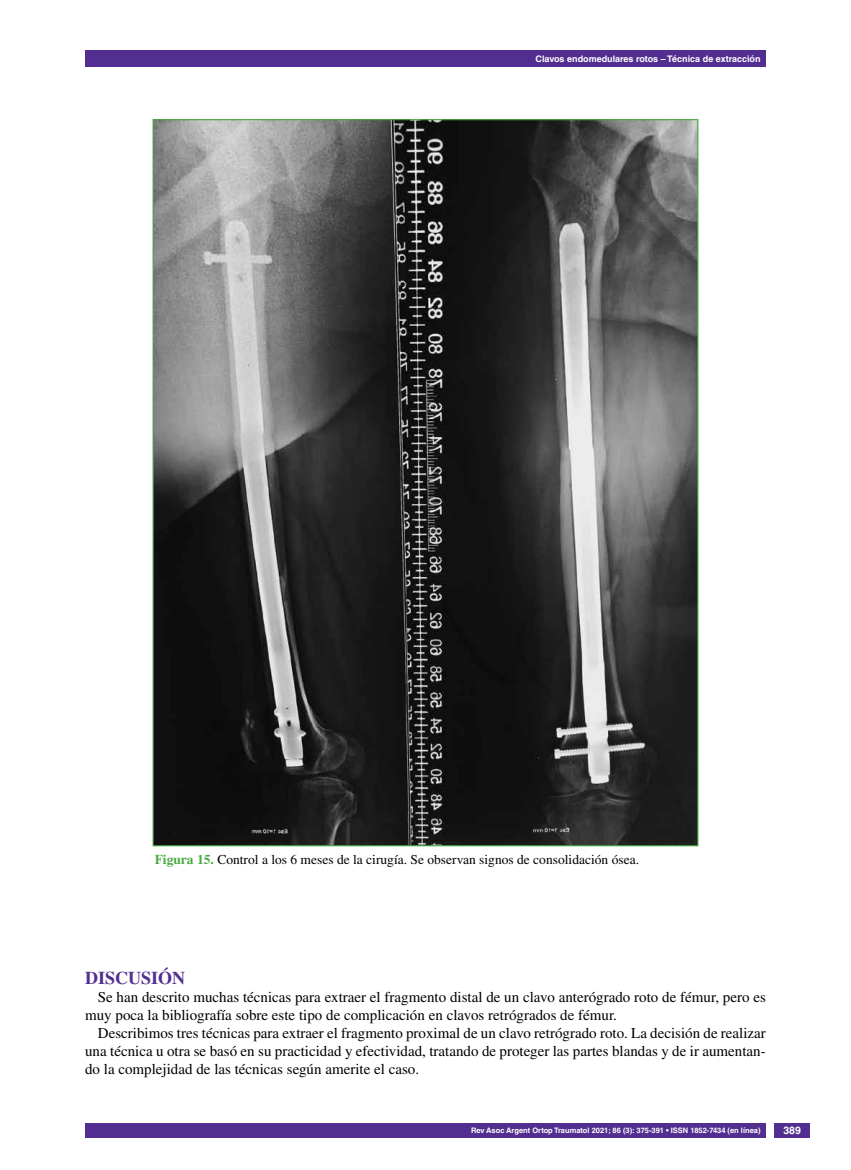
<style>
.page{position:relative;width:851px;height:1170px;background:#fff}
.page>*{position:absolute;margin:0;border:0;box-sizing:border-box;transform-origin:0 0}
.t1{font:700 18px "Times LT Std";color:#522e91}
.t2{font:15px/18px "Times LT Std";color:#000}
.t3{font:13.5px "Times LT Std";color:#000}
.t4{font:700 10.5px "Helvetica LT Std";color:#fff}
.t5{font:700 9px "Helvetica LT Std";color:#fff}
.t6{font:700 7.5px "Helvetica LT Std";color:#fff}
.s1{font-weight:700;color:#49a942}
</style>
<div class="page">
<div style="left:85px;top:50px;width:680px;height:17px;background:#522e91"></div>
<div style="left:85px;top:1123px;width:680px;height:14px;background:#522e91"></div>
<div style="left:774px;top:1123px;width:35px;height:14px;background:#522e91"></div>
<img style="left:154px;top:121px;width:542px;height:723px">
<p class="t5" style="left:535px;top:53px;width:226px">Clavos endomedulares rotos – Técnica de extracción</p>
<p class="t3" style="left:155px;top:851px;width:486px"><span class="s1">FIGURA 15.</span> Control a los 6 meses de la cirugía. Se observan signos de consolidación ósea.</p>
<p class="t1" style="left:85px;top:967px;width:102px">DISCUSIÓN</p>
<p class="t2" style="left:85px;top:987px;width:682px;text-indent:13px">Se han descrito muchas técnicas para extraer el fragmento distal de un clavo anterógrado roto de fémur, pero es muy poca la bibliografía sobre este tipo de complicación en clavos retrógrados de fémur.</p>
<p class="t2" style="left:85px;top:1023px;width:682px;text-align:justify;text-indent:13px">Describimos tres técnicas para extraer el fragmento proximal de un clavo retrógrado roto. La decisión de realizar una técnica u otra se basó en su practicidad y efectividad, tratando de proteger las partes blandas y de ir aumentan&shy;do la complejidad de las técnicas según amerite el caso.</p>
<p class="t6" style="left:471px;top:1125px;width:291px">Rev Asoc Argent Ortop Traumatol 2021; 86 (3): 375-391 • ISSN 1852-7434 (en línea)</p>
<p class="t4" style="left:783px;top:1124px;width:19px">389</p>
</div>
